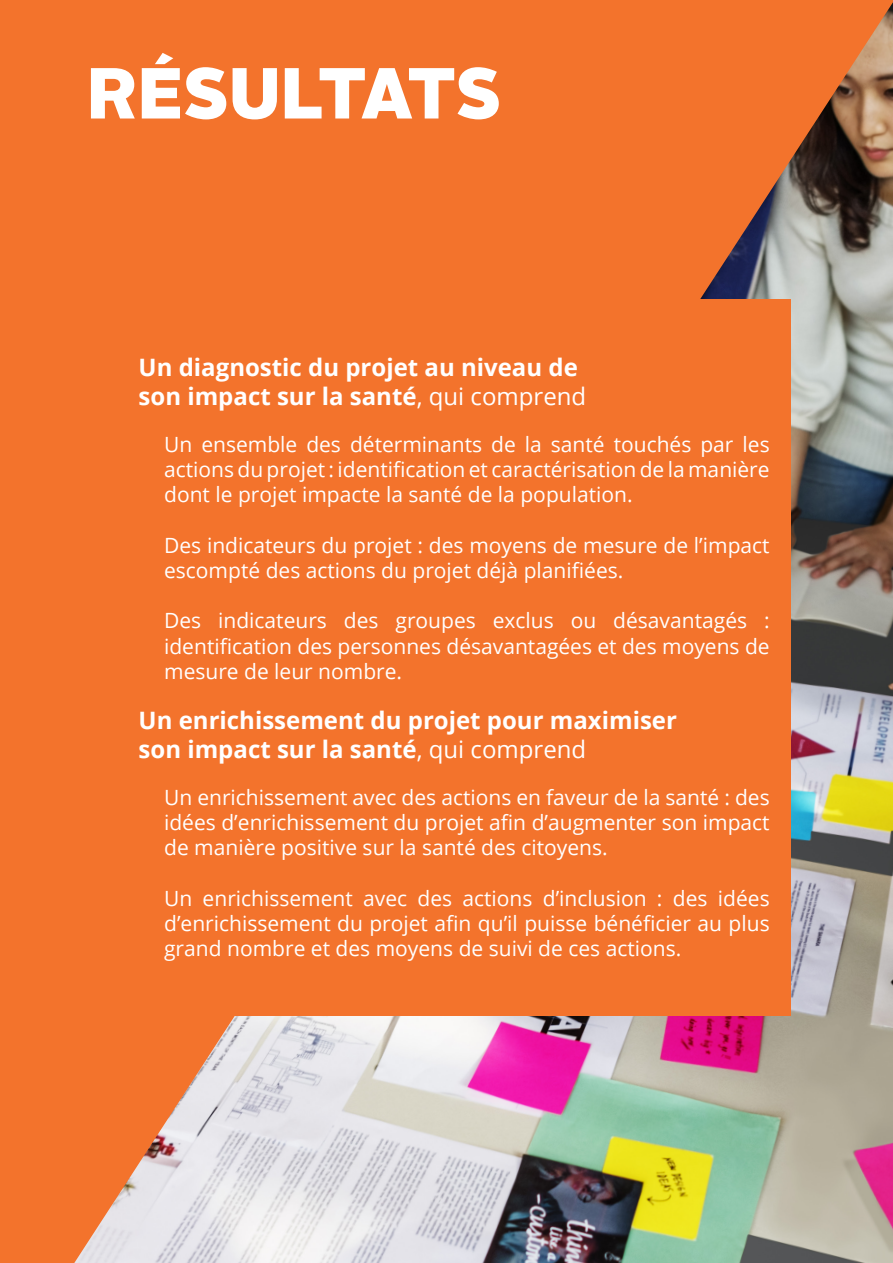
<style>
.page{position:relative;width:893px;height:1263px;background:#f3732c}
.page>*{position:absolute;margin:0;border:0;box-sizing:border-box;transform-origin:0 0}
.t1{font:900 72px "Alright Sans";letter-spacing:-.005em;color:#fff}
.t2{font:700 24px/28.8px "Open Sans";color:#fff}
.t3{font:21px/25.2px "Open Sans";color:#fff;text-align:justify}
.s1{font-weight:400}
</style>
<div class="page">
<img style="left:74px;top:2px;width:819px;height:1261px">
<div style="left:117px;top:299px;width:674px;height:716px;background:#f3732c"></div>
<p class="t1" style="left:87px;top:42px;width:416px">RÉSULTATS</p>
<p class="t2" style="left:139px;top:353px;width:449px">Un diagnostic du projet au niveau de son impact sur la santé<span class="s1">, qui comprend</span></p>
<p class="t3" style="left:164px;top:431px;width:607px">Un ensemble des déterminants de la santé touchés par les actions du projet : identification et caractérisation de la manière dont le projet impacte la santé de la population.</p>
<p class="t3" style="left:164px;top:532px;width:607px">Des indicateurs du projet : des moyens de mesure de l’impact escompté des actions du projet déjà planifiées.</p>
<p class="t3" style="left:164px;top:608px;width:607px">Des indicateurs des groupes exclus ou désavantagés : identification des personnes désavantagées et des moyens de mesure de leur nombre.</p>
<p class="t2" style="left:139px;top:705px;width:540px">Un enrichissement du projet pour maximiser son impact sur la santé<span class="s1">, qui comprend</span></p>
<p class="t3" style="left:164px;top:784px;width:607px">Un enrichissement avec des actions en faveur de la santé : des idées d’enrichissement du projet afin d’augmenter son impact de manière positive sur la santé des citoyens.</p>
<p class="t3" style="left:164px;top:885px;width:607px">Un enrichissement avec des actions d’inclusion : des idées d’enrichissement du projet afin qu’il puisse bénéficier au plus grand nombre et des moyens de suivi de ces actions.</p>
</div>
